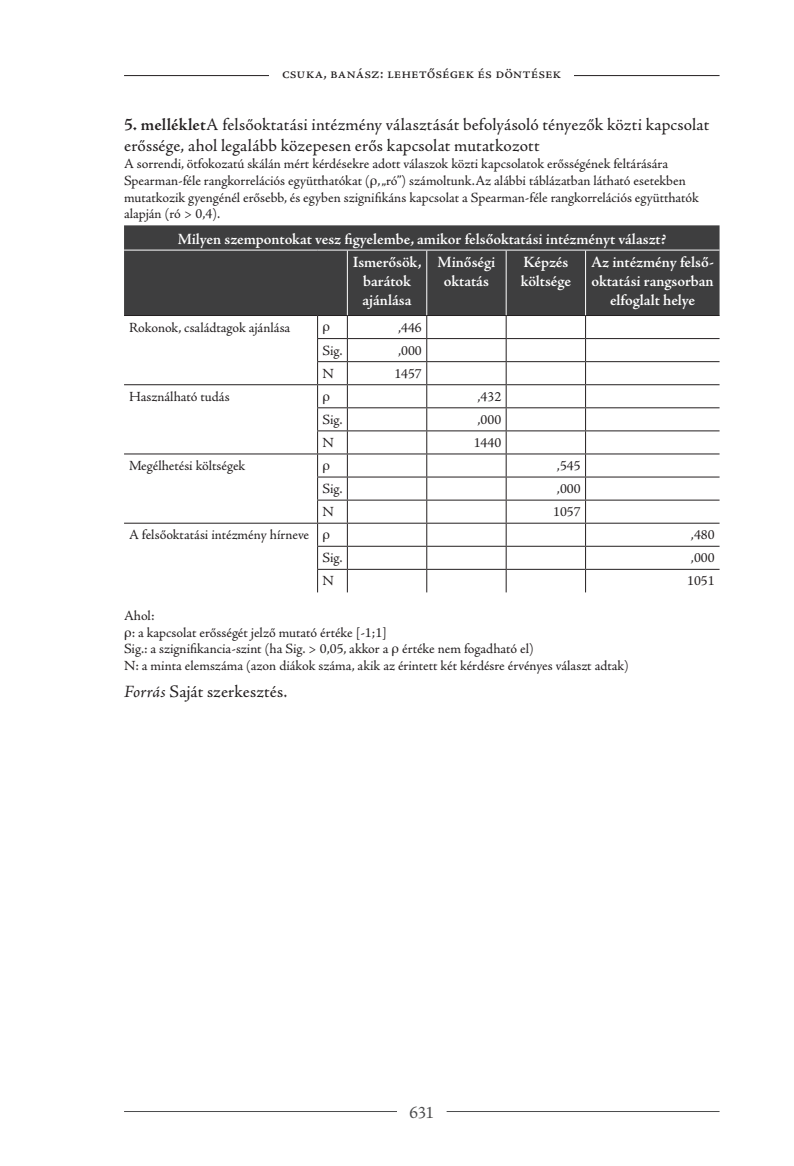
<style>
.page{position:relative;width:794px;height:1166px;background:#fff}
.page>*{position:absolute;margin:0;border:0;box-sizing:border-box;transform-origin:0 0}
.Ábra_leírás{font:17.5px/21px "Adobe Jenson Pro";letter-spacing:.01em;color:#231f20}
.t1{font:17.5px "Adobe Jenson Pro";color:#4b4c4d}
.Táblázat_-cím{font:600 15.75px/18.9px "Adobe Jenson Pro";color:#fff;text-align:center}
.t2{font:15.75px "Adobe Jenson Pro";color:#231f20}
.Táblázat-kenyér{font:14px/16.8px "Adobe Jenson Pro";letter-spacing:-.005em;color:#231f20}
.s1{font-weight:600}
.s2{font-style:italic}
</style>
<div class="page">
<hr style="left:124px;top:1111px;width:273px;height:1px;background:#4b4c4d">
<hr style="left:446px;top:1111px;width:273px;height:1px;background:#4b4c4d">
<hr style="left:124px;top:75px;width:595px;height:1px;background:#231f20">
<div style="left:270px;top:67px;width:304px;height:11px;background:#fff"></div>
<div style="left:124px;top:225px;width:595px;height:90px;background:#3e3e3f"></div>
<hr style="left:124px;top:315px;width:193px;height:1px;background:#231f20">
<hr style="left:317px;top:315px;width:30px;height:1px;background:#231f20">
<hr style="left:347px;top:315px;width:80px;height:1px;background:#231f20">
<hr style="left:427px;top:315px;width:79px;height:1px;background:#231f20">
<hr style="left:506px;top:315px;width:79px;height:1px;background:#231f20">
<hr style="left:585px;top:315px;width:134px;height:1px;background:#231f20">
<hr style="left:317px;top:338px;width:30px;height:1px;background:#231f20">
<hr style="left:347px;top:338px;width:80px;height:1px;background:#231f20">
<hr style="left:427px;top:338px;width:79px;height:1px;background:#231f20">
<hr style="left:506px;top:338px;width:79px;height:1px;background:#231f20">
<hr style="left:585px;top:338px;width:134px;height:1px;background:#231f20">
<hr style="left:317px;top:361px;width:30px;height:1px;background:#231f20">
<hr style="left:347px;top:361px;width:80px;height:1px;background:#231f20">
<hr style="left:427px;top:361px;width:79px;height:1px;background:#231f20">
<hr style="left:506px;top:361px;width:79px;height:1px;background:#231f20">
<hr style="left:585px;top:361px;width:134px;height:1px;background:#231f20">
<hr style="left:124px;top:384px;width:193px;height:1px;background:#231f20">
<hr style="left:317px;top:384px;width:30px;height:1px;background:#231f20">
<hr style="left:347px;top:384px;width:80px;height:1px;background:#231f20">
<hr style="left:427px;top:384px;width:79px;height:1px;background:#231f20">
<hr style="left:506px;top:384px;width:79px;height:1px;background:#231f20">
<hr style="left:585px;top:384px;width:134px;height:1px;background:#231f20">
<hr style="left:317px;top:407px;width:30px;height:1px;background:#231f20">
<hr style="left:347px;top:407px;width:80px;height:1px;background:#231f20">
<hr style="left:427px;top:407px;width:79px;height:1px;background:#231f20">
<hr style="left:506px;top:407px;width:79px;height:1px;background:#231f20">
<hr style="left:585px;top:407px;width:134px;height:1px;background:#231f20">
<hr style="left:317px;top:430px;width:30px;height:1px;background:#231f20">
<hr style="left:347px;top:430px;width:80px;height:1px;background:#231f20">
<hr style="left:427px;top:430px;width:79px;height:1px;background:#231f20">
<hr style="left:506px;top:430px;width:79px;height:1px;background:#231f20">
<hr style="left:585px;top:430px;width:134px;height:1px;background:#231f20">
<hr style="left:124px;top:453px;width:193px;height:1px;background:#231f20">
<hr style="left:317px;top:453px;width:30px;height:1px;background:#231f20">
<hr style="left:347px;top:453px;width:80px;height:1px;background:#231f20">
<hr style="left:427px;top:453px;width:79px;height:1px;background:#231f20">
<hr style="left:506px;top:453px;width:79px;height:1px;background:#231f20">
<hr style="left:585px;top:453px;width:134px;height:1px;background:#231f20">
<hr style="left:317px;top:477px;width:30px;height:1px;background:#231f20">
<hr style="left:347px;top:477px;width:80px;height:1px;background:#231f20">
<hr style="left:427px;top:477px;width:79px;height:1px;background:#231f20">
<hr style="left:506px;top:477px;width:79px;height:1px;background:#231f20">
<hr style="left:585px;top:477px;width:134px;height:1px;background:#231f20">
<hr style="left:317px;top:500px;width:30px;height:1px;background:#231f20">
<hr style="left:347px;top:500px;width:80px;height:1px;background:#231f20">
<hr style="left:427px;top:500px;width:79px;height:1px;background:#231f20">
<hr style="left:506px;top:500px;width:79px;height:1px;background:#231f20">
<hr style="left:585px;top:500px;width:134px;height:1px;background:#231f20">
<hr style="left:124px;top:523px;width:193px;height:1px;background:#231f20">
<hr style="left:317px;top:523px;width:30px;height:1px;background:#231f20">
<hr style="left:347px;top:523px;width:80px;height:1px;background:#231f20">
<hr style="left:427px;top:523px;width:79px;height:1px;background:#231f20">
<hr style="left:506px;top:523px;width:79px;height:1px;background:#231f20">
<hr style="left:585px;top:523px;width:134px;height:1px;background:#231f20">
<hr style="left:317px;top:546px;width:30px;height:1px;background:#231f20">
<hr style="left:347px;top:546px;width:80px;height:1px;background:#231f20">
<hr style="left:427px;top:546px;width:79px;height:1px;background:#231f20">
<hr style="left:506px;top:546px;width:79px;height:1px;background:#231f20">
<hr style="left:585px;top:546px;width:134px;height:1px;background:#231f20">
<hr style="left:317px;top:569px;width:30px;height:1px;background:#231f20">
<hr style="left:347px;top:569px;width:80px;height:1px;background:#231f20">
<svg style="left:347px;top:316px;width:1px;height:276px"></svg>
<hr style="left:427px;top:569px;width:79px;height:1px;background:#231f20">
<svg style="left:426px;top:316px;width:1px;height:276px"></svg>
<hr style="left:506px;top:569px;width:79px;height:1px;background:#231f20">
<svg style="left:506px;top:316px;width:1px;height:276px"></svg>
<hr style="left:585px;top:569px;width:134px;height:1px;background:#231f20">
<svg style="left:585px;top:316px;width:1px;height:276px"></svg>
<hr style="left:124px;top:250px;width:193px;height:1px;background:#fff">
<hr style="left:317px;top:250px;width:30px;height:1px;background:#fff">
<hr style="left:347px;top:250px;width:80px;height:1px;background:#fff">
<hr style="left:347px;top:250px;width:1px;height:65px;background:#fff">
<hr style="left:427px;top:250px;width:79px;height:1px;background:#fff">
<hr style="left:426px;top:250px;width:1px;height:65px;background:#fff">
<hr style="left:506px;top:250px;width:79px;height:1px;background:#fff">
<hr style="left:506px;top:250px;width:1px;height:65px;background:#fff">
<hr style="left:585px;top:250px;width:134px;height:1px;background:#fff">
<hr style="left:585px;top:250px;width:1px;height:65px;background:#fff">
<svg style="left:317px;top:316px;width:12px;height:276px"></svg>
<p class="t2" style="left:282px;top:65px;width:281px">csuka, banász: lehetőségek és döntések</p>
<p class="Ábra_leírás" style="left:124px;top:114px;width:587px"><span class="s1">5. melléklet</span>A felsőoktatási intézmény választását befolyásoló tényezők közti kapcsolat erőssége, ahol legalább közepesen erős kapcsolat mutatkozott</p>
<p class="Táblázat-kenyér" style="left:124px;top:155px;width:576px">A sorrendi, ötfokozatú skálán mért kérdésekre adott válaszok közti kapcsolatok erősségének feltárására Spearman-féle rangkorrelációs együtthatókat ( , „ró”) számoltunk.Az alábbi táblázatban látható esetekben mutatkozik gyengénél erősebb, és egyben szignifikáns kapcsolat a Spearman-féle rangkorrelációs együtthatók alapján (ró &gt; 0,4).</p>
<p class="Táblázat_-cím" style="left:178px;top:230px;width:490px">Milyen szempontokat vesz figyelembe, amikor felsőoktatási intézményt választ?</p>
<p class="Táblázat_-cím" style="left:353px;top:253px;width:70px">Ismerősök, barátok ajánlása</p>
<p class="Táblázat_-cím" style="left:437px;top:253px;width:59px">Minőségi oktatás</p>
<p class="Táblázat_-cím" style="left:520px;top:253px;width:52px;text-align:left">Képzés költsége</p>
<p class="Táblázat_-cím" style="left:591px;top:253px;width:124px">Az intézmény felső&shy;oktatási rangsorban elfoglalt helye</p>
<p class="Táblázat-kenyér" style="left:129px;top:319px;width:163px">Rokonok, családtagok ajánlása</p>
<p class="Táblázat-kenyér" style="left:398px;top:319px;width:25px">,446</p>
<p class="Táblázat-kenyér" style="left:322px;top:342px;width:22px">Sig.</p>
<p class="Táblázat-kenyér" style="left:398px;top:342px;width:25px">,000</p>
<p class="Táblázat-kenyér" style="left:322px;top:365px;width:13px">N</p>
<p class="Táblázat-kenyér" style="left:394px;top:365px;width:29px">1457</p>
<p class="Táblázat-kenyér" style="left:129px;top:388px;width:102px">Használható tudás</p>
<p class="Táblázat-kenyér" style="left:477px;top:388px;width:25px">,432</p>
<p class="Táblázat-kenyér" style="left:322px;top:411px;width:22px">Sig.</p>
<p class="Táblázat-kenyér" style="left:477px;top:411px;width:25px">,000</p>
<p class="Táblázat-kenyér" style="left:322px;top:434px;width:13px">N</p>
<p class="Táblázat-kenyér" style="left:474px;top:434px;width:29px">1440</p>
<p class="Táblázat-kenyér" style="left:129px;top:457px;width:118px">Megélhetési költségek</p>
<p class="Táblázat-kenyér" style="left:557px;top:457px;width:25px">,545</p>
<p class="Táblázat-kenyér" style="left:322px;top:480px;width:22px">Sig.</p>
<p class="Táblázat-kenyér" style="left:557px;top:480px;width:25px">,000</p>
<p class="Táblázat-kenyér" style="left:322px;top:504px;width:13px">N</p>
<p class="Táblázat-kenyér" style="left:553px;top:504px;width:29px">1057</p>
<p class="Táblázat-kenyér" style="left:129px;top:527px;width:182px">A felsőoktatási intézmény hírneve</p>
<p class="Táblázat-kenyér" style="left:691px;top:527px;width:25px">,480</p>
<p class="Táblázat-kenyér" style="left:322px;top:550px;width:22px">Sig.</p>
<p class="Táblázat-kenyér" style="left:691px;top:550px;width:25px">,000</p>
<p class="Táblázat-kenyér" style="left:322px;top:573px;width:13px">N</p>
<p class="Táblázat-kenyér" style="left:687px;top:573px;width:29px">1051</p>
<p class="Táblázat-kenyér" style="left:124px;top:607px;width:32px">Ahol:</p>
<p class="Táblázat-kenyér" style="left:132px;top:624px;width:257px">: a kapcsolat erősségét jelző mutató értéke [-1;1]</p>
<p class="Táblázat-kenyér" style="left:124px;top:641px;width:411px">Sig.: a szignifikancia-szint (ha Sig. &gt; 0,05, akkor a értéke nem fogadható el)</p>
<p class="Táblázat-kenyér" style="left:124px;top:657px;width:506px">N: a minta elemszáma (azon diákok száma, akik az érintett két kérdésre érvényes választ adtak)</p>
<p class="Ábra_leírás" style="left:124px;top:681px;width:165px"><span class="s2">Forrás</span> Saját szerkesztés.</p>
<p class="t1" style="left:409px;top:1102px;width:26px">631</p>
</div>
